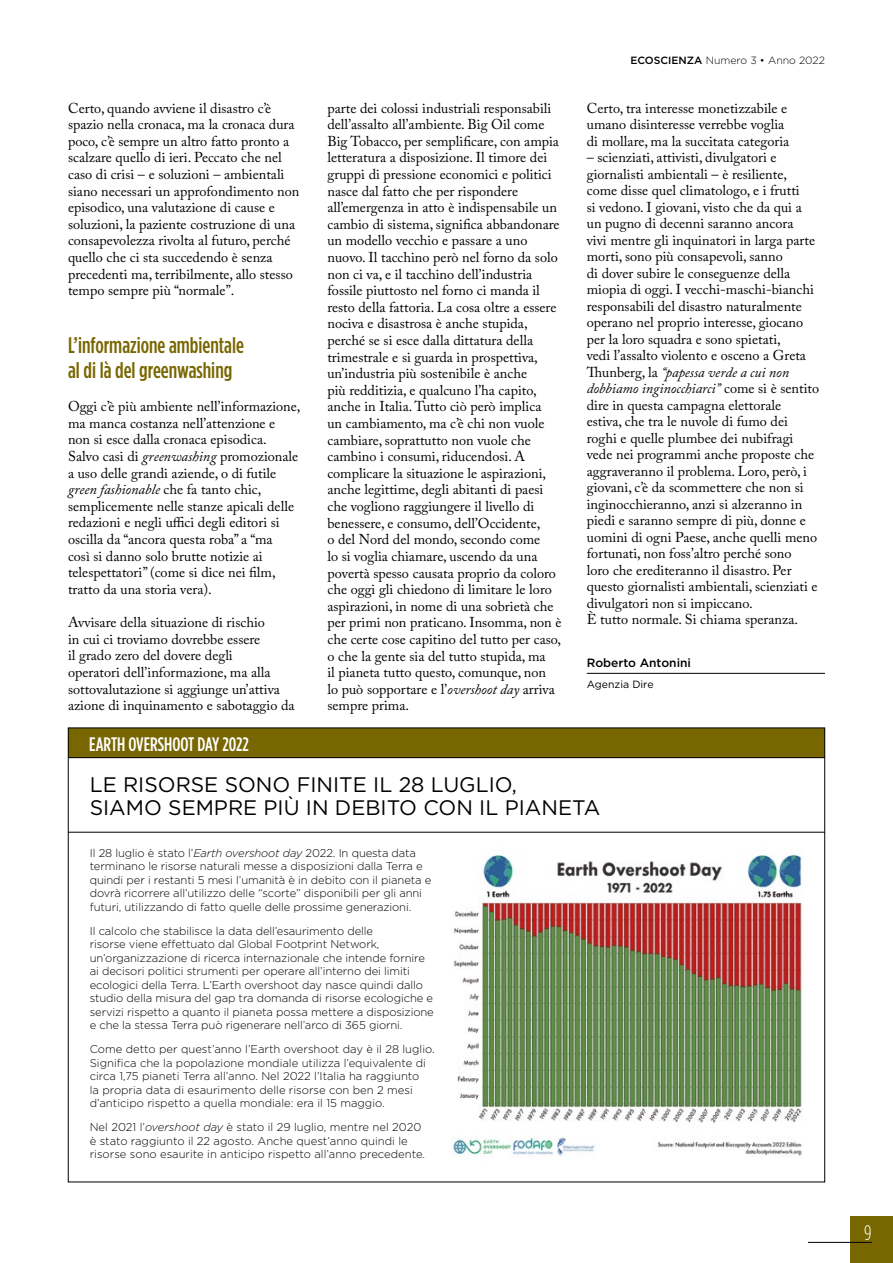
<style>
.page{position:relative;width:893px;height:1263px;background:#fff}
.page>*{position:absolute;margin:0;border:0;box-sizing:border-box;transform-origin:0 0}
.t1{font:500 condensed 22.5px/24.2px "Gotham HTF";color:#786600}
.t2{font:21px/22.5px "Gotham HTF";color:#000}
.t3{font:300 condensed 21px "Gotham HTF";color:#fff}
.t4{font:500 condensed 19.5px "Gotham HTF";color:#fff}
.t5{font:14.25px/16.6px "Adobe Caslon Pro";color:#000}
.t6{font:500 12px "Gotham HTF";color:#000}
.t7{font:300 11.25px/13.5px "Gotham HTF";letter-spacing:-.01em;color:#000}
.t8{font:300 10.5px "Gotham HTF";color:#000}
.t9{font:10.5px "Gotham HTF";color:#000}
.s1{font-style:italic}
.s2{font-weight:500}
</style>
<div class="page">
<div style="left:850px;top:1216px;width:43px;height:47px;background:#786600"></div>
<hr style="left:808px;top:1242px;width:64px;height:1px;background:#000">
<hr style="left:587px;top:673px;width:238px;height:1px;background:#000">
<div style="left:68px;top:728px;width:756px;height:29px;background:#786600"></div>
<hr style="left:68px;top:757px;width:757px;height:1px;background:#000">
<hr style="left:68px;top:832px;width:757px;height:1px;background:#000">
<img style="left:452px;top:854px;width:350px;height:302px">
<p class="t5" style="left:68px;top:99px;width:233px">Certo, quando avviene il disastro c’è spazio nella cronaca, ma la cronaca dura poco, c’è sempre un altro fatto pronto a scalzare quello di ieri. Peccato che nel caso di crisi – e soluzioni – ambientali siano necessari un approfondimento non episodico, una valutazione di cause e soluzioni, la paziente costruzione di una consapevolezza rivolta al futuro, perché quello che ci sta succedendo è senza precedenti ma, terribilmente, allo stesso tempo sempre più “normale”.</p>
<h1 class="t1" style="left:68px;top:333px;width:177px">L’informazione ambientale al di là del greenwashing</h1>
<p class="t5" style="left:68px;top:398px;width:234px">Oggi c’è più ambiente nell’informazione, ma manca costanza nell’attenzione e non si esce dalla cronaca episodica.<br>Salvo casi di <span class="s1">greenwashing</span> promozionale a uso delle grandi aziende, o di futile <span class="s1">green fashionable</span> che fa tanto chic, semplicemente nelle stanze apicali delle redazioni e negli uffici degli editori si oscilla da “ancora questa roba” a “ma<br>così si danno solo brutte notizie ai telespettatori” (come si dice nei film, tratto da una storia vera).</p>
<p class="t5" style="left:68px;top:614px;width:228px">Avvisare della situazione di rischio<br>in cui ci troviamo dovrebbe essere<br>il grado zero del dovere degli<br>operatori dell’informazione, ma alla sottovalutazione si aggiunge un’attiva azione di inquinamento e sabotaggio da</p>
<p class="t8" style="left:630px;top:55px;width:196px"><span class="s2">ECOSCIENZA</span> Numero 3 • Anno 2022</p>
<p class="t5" style="left:327px;top:99px;width:236px">parte dei colossi industriali responsabili dell’assalto all’ambiente. Big Oil come Big Tobacco, per semplificare, con ampia letteratura a disposizione. Il timore dei gruppi di pressione economici e politici nasce dal fatto che per rispondere all’emergenza in atto è indispensabile un cambio di sistema, significa abbandonare un modello vecchio e passare a uno nuovo. Il tacchino però nel forno da solo non ci va, e il tacchino dell’industria fossile piuttosto nel forno ci manda il resto della fattoria. La cosa oltre a essere nociva e disastrosa è anche stupida, perché se si esce dalla dittatura della trimestrale e si guarda in prospettiva, un’industria più sostenibile è anche<br>più redditizia, e qualcuno l’ha capito, anche in Italia. Tutto ciò però implica<br>un cambiamento, ma c’è chi non vuole cambiare, soprattutto non vuole che cambino i consumi, riducendosi. A complicare la situazione le aspirazioni, anche legittime, degli abitanti di paesi che vogliono raggiungere il livello di benessere, e consumo, dell’Occidente,<br>o del Nord del mondo, secondo come<br>lo si voglia chiamare, uscendo da una povertà spesso causata proprio da coloro che oggi gli chiedono di limitare le loro aspirazioni, in nome di una sobrietà che per primi non praticano. Insomma, non è che certe cose capitino del tutto per caso, o che la gente sia del tutto stupida, ma<br>il pianeta tutto questo, comunque, non<br>lo può sopportare e l’<span class="s1">overshoot day</span> arriva sempre prima.</p>
<p class="t5" style="left:587px;top:99px;width:204px">Certo, tra interesse monetizzabile e umano disinteresse verrebbe voglia di mollare, ma la succitata categoria</p>
<p class="t5" style="left:587px;top:149px;width:234px">– scienziati, attivisti, divulgatori e giornalisti ambientali – è resiliente, come disse quel climatologo, e i frutti<br>si vedono. I giovani, visto che da qui a un pugno di decenni saranno ancora<br>vivi mentre gli inquinatori in larga parte morti, sono più consapevoli, sanno<br>di dover subire le conseguenze della miopia di oggi. I vecchi-maschi-bianchi responsabili del disastro naturalmente operano nel proprio interesse, giocano per la loro squadra e sono spietati,<br>vedi l’assalto violento e osceno a Greta Thunberg, la <span class="s1">“papessa verde a cui non dobbiamo inginocchiarci”</span> come si è sentito dire in questa campagna elettorale estiva, che tra le nuvole di fumo dei roghi e quelle plumbee dei nubifragi vede nei programmi anche proposte che aggraveranno il problema. Loro, però, i giovani, c’è da scommettere che non si inginocchieranno, anzi si alzeranno in piedi e saranno sempre di più, donne e uomini di ogni Paese, anche quelli meno fortunati, non foss’altro perché sono<br>loro che erediteranno il disastro. Per questo giornalisti ambientali, scienziati e divulgatori non si impiccano.<br>È tutto normale. Si chiama speranza.</p>
<p class="t6" style="left:587px;top:656px;width:106px">Roberto Antonini</p>
<p class="t9" style="left:587px;top:679px;width:68px">Agenzia Dire</p>
<h3 class="t4" style="left:89px;top:733px;width:161px">EARTH OVERSHOOT DAY 2022</h3>
<h2 class="t2" style="left:90px;top:773px;width:512px">LE RISORSE SONO FINITE IL 28 LUGLIO,<br>SIAMO SEMPRE PIÙ IN DEBITO CON IL PIANETA</h2>
<p class="t7" style="left:90px;top:846px;width:343px">Il 28 luglio è stato l’<span class="s1">Earth overshoot day</span> 2022. In questa data terminano le risorse naturali messe a disposizioni dalla Terra e quindi per i restanti 5 mesi l’umanità è in debito con il pianeta e dovrà ricorrere all’utilizzo delle “scorte” disponibili per gli anni futuri, utilizzando di fatto quelle delle prossime generazioni.</p>
<p class="t7" style="left:90px;top:924px;width:346px">Il calcolo che stabilisce la data dell’esaurimento delle<br>risorse viene effettuato dal Global Footprint Network, un’organizzazione di ricerca internazionale che intende fornire ai decisori politici strumenti per operare all’interno dei limiti ecologici della Terra. L’Earth overshoot day nasce quindi dallo studio della misura del gap tra domanda di risorse ecologiche e servizi rispetto a quanto il pianeta possa mettere a disposizione e che la stessa Terra può rigenerare nell’arco di 365 giorni.</p>
<p class="t7" style="left:90px;top:1042px;width:346px">Come detto per quest’anno l’Earth overshoot day è il 28 luglio.<br>Significa che la popolazione mondiale utilizza l’equivalente di circa 1,75 pianeti Terra all’anno. Nel 2022 l’Italia ha raggiunto<br>la propria data di esaurimento delle risorse con ben 2 mesi d’anticipo rispetto a quella mondiale: era il 15 maggio.</p>
<p class="t7" style="left:90px;top:1120px;width:337px">Nel 2021 l’<span class="s1">overshoot day</span> è stato il 29 luglio, mentre nel 2020 è stato raggiunto il 22 agosto. Anche quest’anno quindi le risorse sono esaurite in anticipo rispetto all’anno precedente.</p>
<h2 class="t3" style="left:864px;top:1221px;width:9px">9</h2>
</div>
